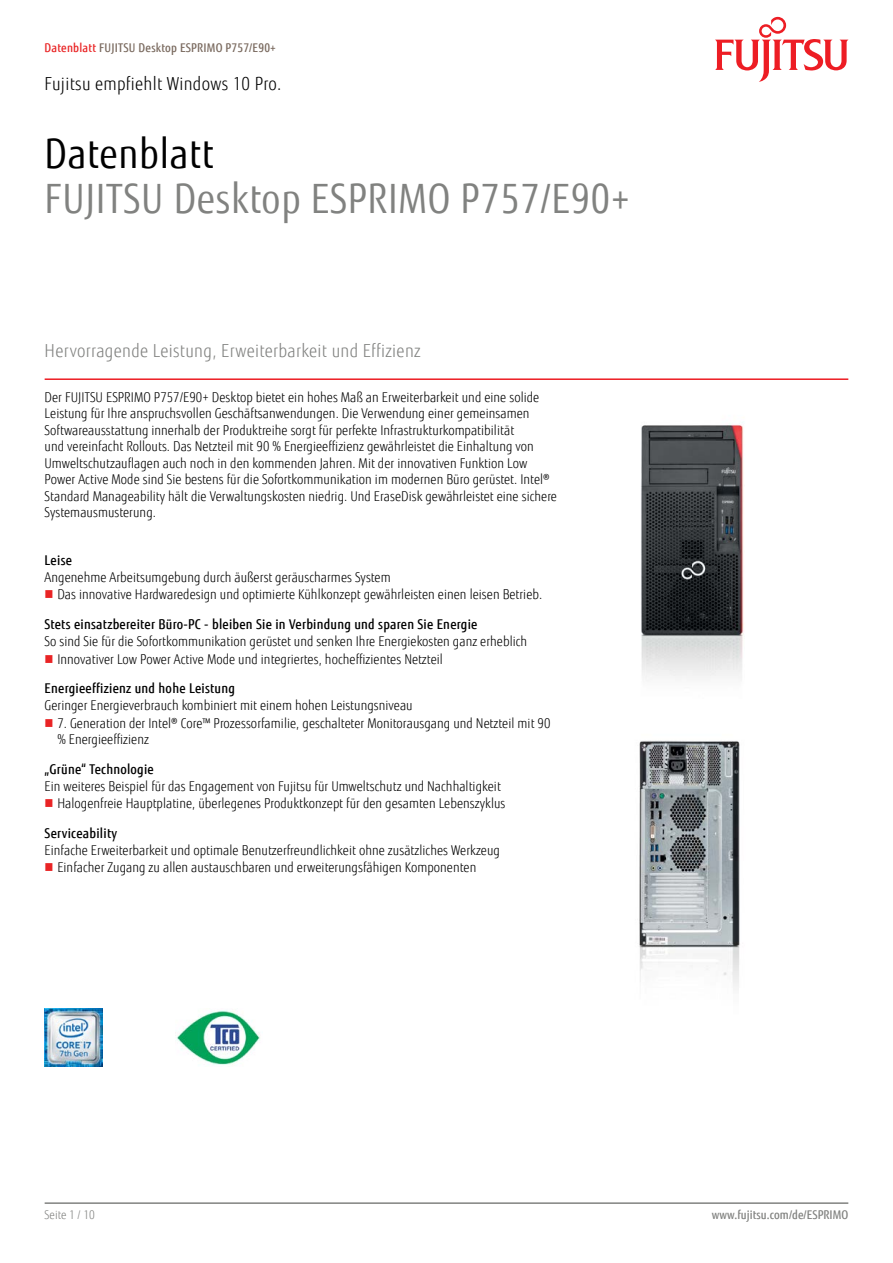
<style>
.page{position:relative;width:893px;height:1263px;background:#fff}
.page>*{position:absolute;margin:0;border:0;box-sizing:border-box;transform-origin:0 0}
.t1{font:40.5px "Fujitsu Sans";letter-spacing:.02em;color:#818280;scale:.9 1}
.t2{font:40.5px "Fujitsu Sans";letter-spacing:.02em;color:#000;scale:.9 1}
.t3{font:300 18px "Fujitsu Sans";letter-spacing:.02em;color:#818280;scale:.9 1}
.t4{font:300 18px "Fujitsu Sans";letter-spacing:.02em;color:#000;scale:.9 1}
.t5{font:300 13.5px/16.5px "Fujitsu Sans";letter-spacing:.005em;color:#000;scale:.9 1}
.t6{font:500 13.5px "Fujitsu Sans";letter-spacing:.02em;color:#000;scale:.9 1}
.t7{font:500 12px "Fujitsu Sans";letter-spacing:.02em;color:#79695e;scale:.9 1}
.t8{font:500 12px "Fujitsu Sans";letter-spacing:.005em;color:#818280;scale:.9 1}
.t9{font:300 12px "Fujitsu Sans";letter-spacing:.005em;color:#818280;scale:.9 1}
.s1{color:#e92425}
</style>
<div class="page">
<hr style="left:45px;top:1202px;width:803px;height:2px;background:#818280">
<hr style="left:45px;top:378px;width:803px;height:2px;background:#ed1d24">
<svg style="left:715px;top:17px;width:133px;height:65px"></svg>
<img style="left:641px;top:421px;width:103px;height:257px">
<img style="left:639px;top:740px;width:101px;height:247px">
<img style="left:45px;top:1009px;width:57px;height:57px">
<img style="left:175px;top:1010px;width:85px;height:55px">
<p class="t7" style="left:45px;top:40px;width:258px"><span class="s1">Datenblatt</span> FUJITSU Desktop ESPRIMO P757/E90+</p>
<h2 class="t4" style="left:45px;top:73px;width:265px">Fujitsu empfiehlt Windows 10 Pro.</h2>
<h1 class="t2" style="left:45px;top:130px;width:189px">Datenblatt</h1>
<h1 class="t1" style="left:45px;top:175px;width:652px">FUJITSU Desktop ESPRIMO P757/E90+</h1>
<h2 class="t3" style="left:45px;top:340px;width:419px">Hervorragende Leistung, Erweiterbarkeit und Effizienz</h2>
<p class="t5" style="left:45px;top:389px;width:571px">Der FUJITSU ESPRIMO P757/E90+ Desktop bietet ein hohes Maß an Erweiterbarkeit und eine solide Leistung für Ihre anspruchsvollen Geschäftsanwendungen. Die Verwendung einer gemeinsamen Softwareausstattung innerhalb der Produktreihe sorgt für perfekte Infrastrukturkompatibilität<br>und vereinfacht Rollouts. Das Netzteil mit 90 % Energieeffizienz gewährleistet die Einhaltung von Umweltschutzauflagen auch noch in den kommenden Jahren. Mit der innovativen Funktion Low Power Active Mode sind Sie bestens für die Sofortkommunikation im modernen Büro gerüstet. Intel® Standard Manageability hält die Verwaltungskosten niedrig. Und EraseDisk gewährleistet eine sichere Systemausmusterung.</p>
<p class="t6" style="left:45px;top:552px;width:32px">Leise</p>
<p class="t5" style="left:57px;top:569px;width:540px;line-height:17.1px;text-indent:-13px">Angenehme Arbeitsumgebung durch äußerst geräuscharmes System<br>Das innovative Hardwaredesign und optimierte Kühlkonzept gewährleisten einen leisen Betrieb.</p>
<p class="t6" style="left:45px;top:616px;width:482px">Stets einsatzbereiter Büro-PC - bleiben Sie in Verbindung und sparen Sie Energie</p>
<p class="t5" style="left:57px;top:633px;width:524px;line-height:17.1px;text-indent:-13px">So sind Sie für die Sofortkommunikation gerüstet und senken Ihre Energiekosten ganz erheblich<br>Innovativer Low Power Active Mode und integriertes, hocheffizientes Netzteil</p>
<p class="t6" style="left:45px;top:680px;width:213px">Energieeffizienz und hohe Leistung</p>
<p class="t5" style="left:45px;top:698px;width:410px">Geringer Energieverbrauch kombiniert mit einem hohen Leistungsniveau</p>
<p class="t5" style="left:57px;top:715px;width:549px">7. Generation der Intel® Core™ Prozessorfamilie, geschalteter Monitorausgang und Netzteil mit 90 % Energieeffizienz</p>
<p class="t6" style="left:45px;top:761px;width:123px">„Grüne“ Technologie</p>
<p class="t5" style="left:57px;top:778px;width:499px;line-height:17.1px;text-indent:-13px">Ein weiteres Beispiel für das Engagement von Fujitsu für Umweltschutz und Nachhaltigkeit<br>Halogenfreie Hauptplatine, überlegenes Produktkonzept für den gesamten Lebenszyklus</p>
<p class="t6" style="left:45px;top:825px;width:82px">Serviceability</p>
<p class="t5" style="left:57px;top:842px;width:493px;line-height:17.1px;text-indent:-13px">Einfache Erweiterbarkeit und optimale Benutzerfreundlichkeit ohne zusätzliches Werkzeug<br>Einfacher Zugang zu allen austauschbaren und erweiterungsfähigen Komponenten</p>
<p class="t9" style="left:45px;top:1208px;width:57px">Seite 1 / 10</p>
<p class="t8" style="left:712px;top:1208px;width:153px">www.fujitsu.com/de/ESPRIMO</p>
</div>
